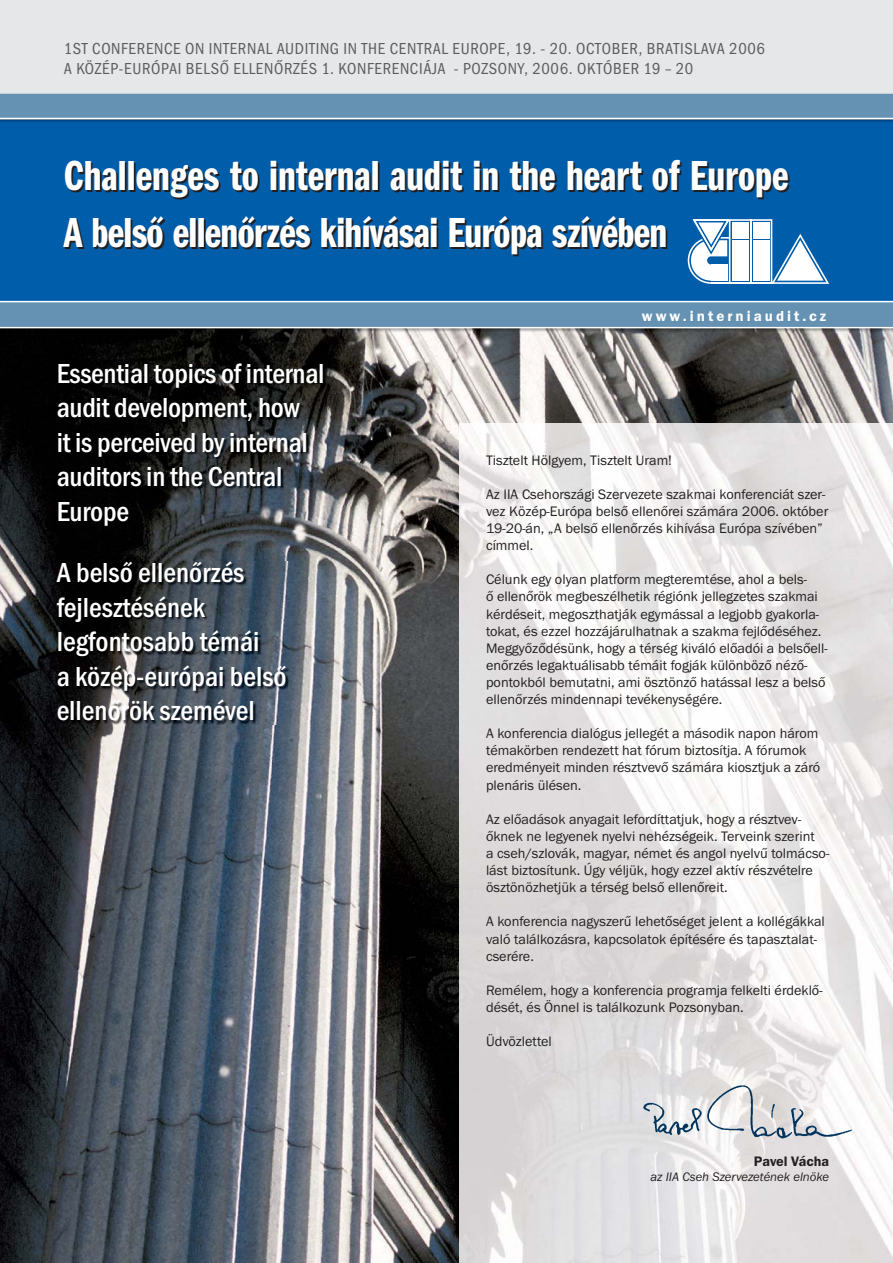
<style>
.page{position:relative;width:893px;height:1263px;background:#fff}
.page>*{position:absolute;margin:0;border:0;box-sizing:border-box;transform-origin:0 0}
.t1{font:43.5px/57px "Franklin Got Itc TEE Demi Comp";color:#fff}
.t2{font:500 condensed 28.5px/34.5px "Franklin Got Itc TEE";color:#fff}
.t3{font:condensed 16.5px/19.8px "Franklin Got Itc TEE";letter-spacing:.04em;color:#5c5d60}
.t4{font:600 15px "Franklin Got Itc TEE";letter-spacing:.2em;color:#fff}
.t5{font:14.25px/17.1px "Franklin Got Itc TEE";color:#231f20}
.t6{font:600 14.25px "Franklin Got Itc TEE";letter-spacing:-.005em;color:#231f20}
.t7{font:italic 12.75px "Franklin Got Itc TEE";color:#231f20}
</style>
<div class="page">
<div style="left:0;top:104px;width:893px;height:211px;background:#005daa"></div>
<img style="left:0;top:328px;width:893px;height:935px">
<img style="left:459px;top:424px;width:434px;height:839px">
<div style="left:0;top:302px;width:893px;height:25px;background:#6592b3"></div>
<div style="left:0;top:94px;width:893px;height:25px;background:#6592b3"></div>
<hr style="left:0;top:301px;width:893px;height:1px;background:#fff">
<img style="left:0;top:117px;width:893px;height:5px">
<hr style="left:0;top:118px;width:893px;height:1px;background:#fff">
<img style="left:57px;top:363px;width:270px;height:166px">
<div style="left:0;top:0;width:893px;height:94px;background:#e6e7e8"></div>
<img style="left:56px;top:561px;width:234px;height:163px">
<svg style="left:688px;top:219px;width:141px;height:65px"></svg>
<img style="left:637px;top:1079px;width:216px;height:60px">
<p class="t3" style="left:64px;top:41px;width:703px">1ST CONFERENCE ON INTERNAL AUDITING IN THE CENTRAL EUROPE, 19. - 20. OCTOBER, BRATISLAVA 2006<br>A KÖZÉP-EURÓPAI BELSŐ ELLENŐRZÉS 1. KONFERENCIÁJA - POZSONY, 2006. OKTÓBER 19 – 20</p>
<h1 class="t1" style="left:64px;top:152px;width:726px">Challenges to internal audit in the heart of Europe<br>A belső ellenőrzés kihívásai Európa szívében</h1>
<h2 class="t2" style="left:57px;top:359px;width:269px">Essential topics of internal audit development, how<br>it is perceived by internal auditors in the Central<br>Europe</h2>
<h2 class="t2" style="left:57px;top:558px;width:232px">A belső ellenőrzés fejlesztésének legfontosabb témái<br>a közép-európai belső ellenőrök szemével</h2>
<p class="t4" style="left:642px;top:310px;width:186px">www.interniaudit.cz</p>
<p class="t5" style="left:486px;top:453px;width:188px">Tisztelt Hölgyem, Tisztelt Uram!</p>
<p class="t5" style="left:486px;top:487px;width:344px">Az IIA Csehországi Szervezete szakmai konferenciát szer&shy;vez Közép-Európa belső ellenőrei számára 2006. október 19-20-án, „A belső ellenőrzés kihívása Európa szívében” címmel.</p>
<p class="t5" style="left:486px;top:572px;width:343px">Célunk egy olyan platform megteremtése, ahol a bels-<br>ő ellenőrök megbeszélhetik régiónk jellegzetes szakmai kérdéseit, megoszthatják egymással a legjobb gyakorla&shy;tokat, és ezzel hozzájárulhatnak a szakma fejlődéséhez.<br>Meggyőződésünk, hogy a térség kiváló előadói a belsőell&shy;enőrzés legaktuálisabb témáit fogják különböző néző&shy;pontokból bemutatni, ami ösztönző hatással lesz a belső ellenőrzés mindennapi tevékenységére.</p>
<p class="t5" style="left:486px;top:726px;width:336px">A konferencia dialógus jellegét a második napon három témakörben rendezett hat fórum biztosítja. A fórumok eredményeit minden résztvevő számára kiosztjuk a záró plenáris ülésen.</p>
<p class="t5" style="left:486px;top:812px;width:345px">Az előadások anyagait lefordíttatjuk, hogy a résztvev&shy;őknek ne legyenek nyelvi nehézségeik. Terveink szerint<br>a cseh/szlovák, magyar, német és angol nyelvű tolmácso&shy;lást biztosítunk. Úgy véljük, hogy ezzel aktív részvételre ösztönözhetjük a térség belső ellenőreit.</p>
<p class="t5" style="left:486px;top:914px;width:340px">A konferencia nagyszerű lehetőséget jelent a kollégákkal való találkozásra, kapcsolatok építésére és tapasztalat&shy;cserére.</p>
<p class="t5" style="left:486px;top:983px;width:338px">Remélem, hogy a konferencia programja felkelti érdeklő&shy;dését, és Önnel is találkozunk Pozsonyban.</p>
<p class="t5" style="left:486px;top:1034px;width:67px">Üdvözlettel</p>
<p class="t6" style="left:754px;top:1156px;width:77px">Pavel Vácha</p>
<p class="t7" style="left:650px;top:1172px;width:180px">az IIA Cseh Szervezetének elnöke</p>
</div>
